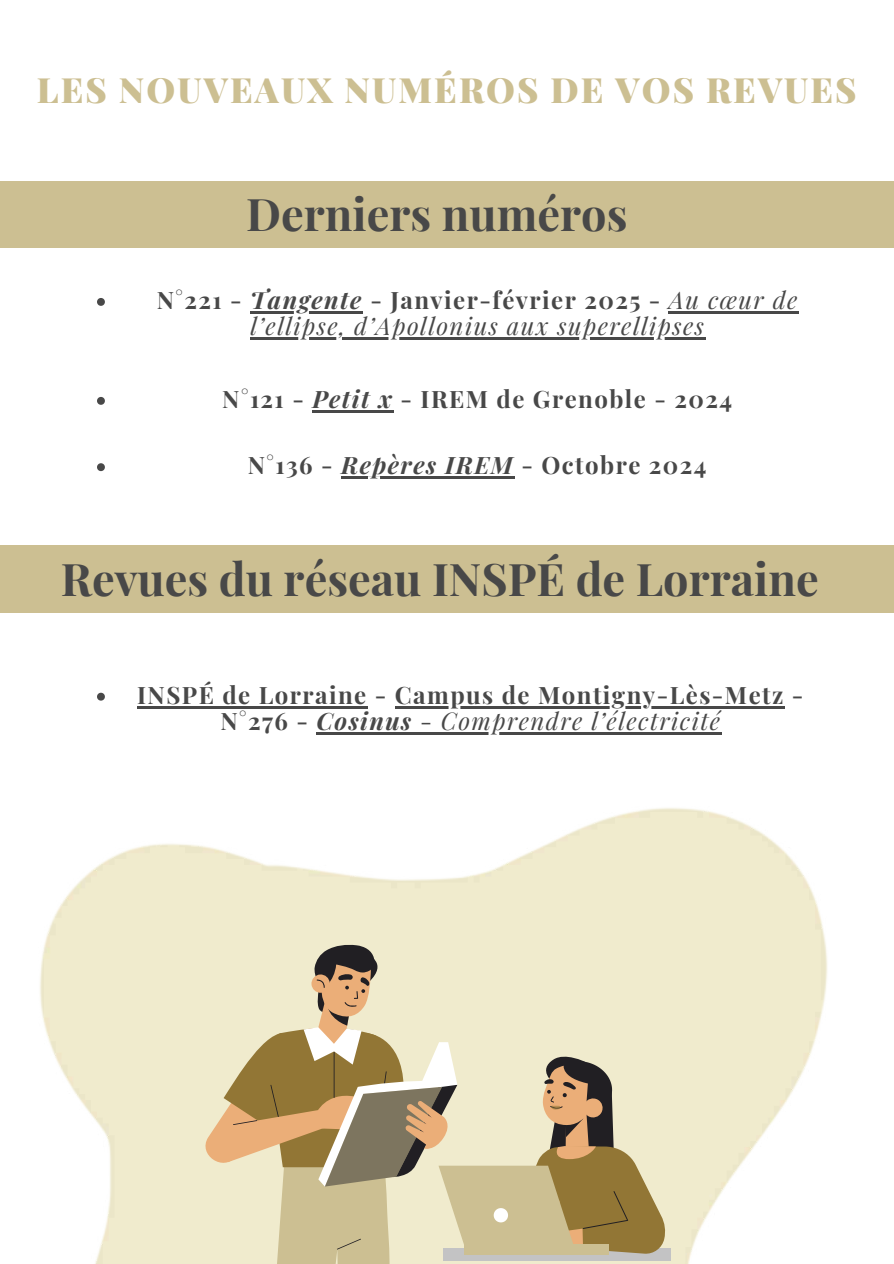
<style>
.page{position:relative;width:894px;height:1264px;background:#fff}
.page>*{position:absolute;margin:0;border:0;box-sizing:border-box;transform-origin:0 0}
.t1{font:700 45px "Playfair Display";color:#484848}
.t2{font:900 34.8px "Playfair Display";letter-spacing:.06em;color:#ccbf92}
.t3{font:700 24px/25.8px "Playfair Display";letter-spacing:.06em;color:#484848;text-align:center}
.t4{font:italic 24px/25.8px "Playfair Display";letter-spacing:.06em;color:#484848;text-align:center}
.s1{font-weight:700;font-style:normal}
.s2{font-weight:700}
.s3{font-style:italic}
.s4{font-weight:400}
.s5{font-weight:400;font-style:italic}
</style>
<div class="page">
<div style="left:0;top:181px;width:893px;height:67px;background:#ccbf92"></div>
<div style="left:0;top:546px;width:893px;height:67px;background:#ccbf92"></div>
<img style="left:40px;top:808px;width:787px;height:455px">
<div style="left:443px;top:1248px;width:227px;height:12px;background:#c3c3c4"></div>
<svg style="left:197px;top:940px;width:468px;height:323px;background:#d2c5a1"></svg>
<svg style="left:97px;top:692px;width:8px;height:8px"></svg>
<hr style="left:137px;top:706px;width:231px;height:2px;background:#484848">
<hr style="left:395px;top:706px;width:389px;height:2px;background:#484848">
<hr style="left:316px;top:732px;width:96px;height:2px;background:#484848">
<hr style="left:412px;top:732px;width:29px;height:2px;background:#484848">
<hr style="left:441px;top:732px;width:280px;height:2px;background:#484848">
<svg style="left:97px;top:397px;width:8px;height:8px"></svg>
<hr style="left:312px;top:410px;width:81px;height:2px;background:#484848">
<svg style="left:97px;top:298px;width:8px;height:8px"></svg>
<hr style="left:250px;top:311px;width:112px;height:3px;background:#484848">
<hr style="left:668px;top:311px;width:130px;height:3px;background:#484848">
<hr style="left:250px;top:337px;width:455px;height:2px;background:#484848">
<svg style="left:97px;top:463px;width:8px;height:8px"></svg>
<hr style="left:341px;top:477px;width:173px;height:2px;background:#484848">
<h2 class="t2" style="left:37px;top:65px;width:821px">LES NOUVEAUX NUMÉROS DE VOS REVUES</h2>
<h1 class="t1" style="left:246px;top:183px;width:382px">Derniers numéros</h1>
<p class="t4" style="left:157px;top:286px;width:642px"><span class="s1">N°221 -</span> <span class="s2">Tangente</span> <span class="s1">- Janvier-février 2025 -</span> Au cœur de l’ellipse, d’Apollonius aux superellipses</p>
<p class="t3" style="left:222px;top:385px;width:511px">N°121 - <span class="s3">Petit x</span> - IREM de Grenoble - 2024</p>
<p class="t3" style="left:248px;top:451px;width:460px">N°136 - <span class="s3">Repères IREM</span> - Octobre 2024</p>
<h1 class="t1" style="left:61px;top:547px;width:759px">Revues du réseau INSPÉ de Lorraine</h1>
<p class="t3" style="left:137px;top:681px;width:667px">INSPÉ de Lorraine - Campus de Montigny-Lès-Metz -<br>N°276 - <span class="s3">Cosinus</span> <span class="s4">-</span> <span class="s5">Comprendre l’électricité</span></p>
</div>
